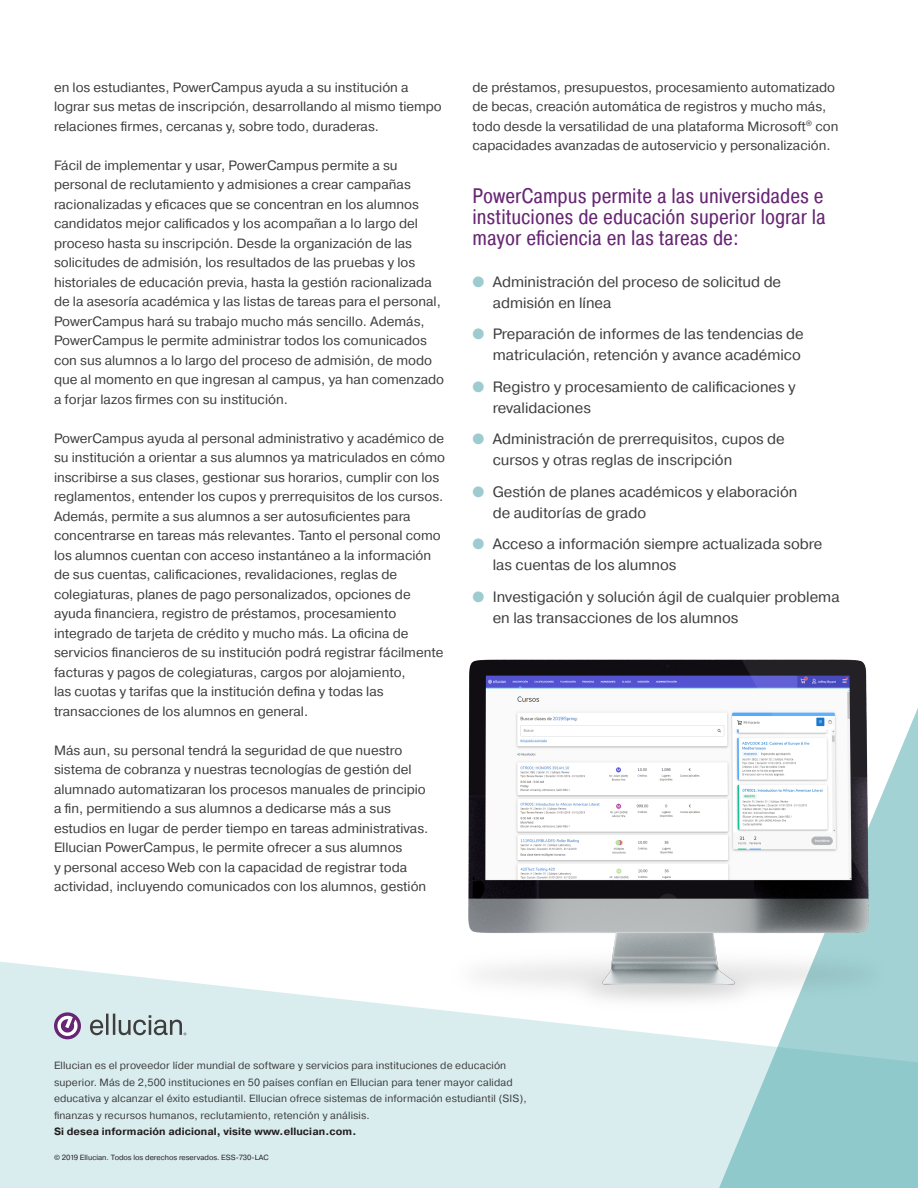
<style>
.page{position:relative;width:918px;height:1188px;background:#fff}
.page>*{position:absolute;margin:0;border:0;box-sizing:border-box;transform-origin:0 0}
.subheader_1{font:21px/21px "Pragmatica Cond";color:#672674;text-align:justify}
.t1{font:15px/21px "Pragmatica";color:#3e3e3f}
.BODY_no_space_above{font:13.5px/19.5px "Pragmatica";color:#3e3e3f}
.t2{font:10.5px/16.5px "Pragmatica";letter-spacing:.01em;color:#3e3e3f}
.t3{font:700 10.5px "Pragmatica";letter-spacing:.01em;color:#231f20}
.t4{font:7.5px "Pragmatica";color:#231f20}
.s1{color:#9ecbcf}
</style>
<div class="page">
<div style="left:0;top:961px;width:705px;height:227px;background:#daedee"></div>
<svg style="left:705px;top:1074px;width:213px;height:114px;background:#9dcfd2"></svg>
<svg style="left:52px;top:1011px;width:31px;height:30px"></svg>
<svg style="left:90px;top:1014px;width:96px;height:21px;background:#aab7b8"></svg>
<img style="left:368px;top:659px;width:550px;height:415px">
<p class="BODY_no_space_above" style="left:54px;top:77px;width:389px">en los estudiantes, PowerCampus ayuda a su institución a lograr sus metas de inscripción, desarrollando al mismo tiempo relaciones firmes, cercanas y, sobre todo, duraderas.</p>
<p class="BODY_no_space_above" style="left:54px;top:155px;width:392px">Fácil de implementar y usar, PowerCampus permite a su personal de reclutamiento y admisiones a crear campañas racionalizadas y eficaces que se concentran en los alumnos candidatos mejor calificados y los acompañan a lo largo del proceso hasta su inscripción. Desde la organización de las solicitudes de admisión, los resultados de las pruebas y los historiales de educación previa, hasta la gestión racionalizada de la asesoría académica y las listas de tareas para el personal, PowerCampus hará su trabajo mucho más sencillo. Además, PowerCampus le permite administrar todos los comunicados con sus alumnos a lo largo del proceso de admisión, de modo que al momento en que ingresan al campus, ya han comenzado a forjar lazos firmes con su institución.</p>
<p class="BODY_no_space_above" style="left:54px;top:428px;width:393px">PowerCampus ayuda al personal administrativo y académico de su institución a orientar a sus alumnos ya matriculados en cómo inscribirse a sus clases, gestionar sus horarios, cumplir con los reglamentos, entender los cupos y prerrequisitos de los cursos.<br>Además, permite a sus alumnos a ser autosuficientes para concentrarse en tareas más relevantes. Tanto el personal como los alumnos cuentan con acceso instantáneo a la información de sus cuentas, calificaciones, revalidaciones, reglas de colegiaturas, planes de pago personalizados, opciones de ayuda financiera, registro de préstamos, procesamiento integrado de tarjeta de crédito y mucho más. La oficina de servicios financieros de su institución podrá registrar fácilmente facturas y pagos de colegiaturas, cargos por alojamiento,<br>las cuotas y tarifas que la institución defina y todas las transacciones de los alumnos en general.</p>
<p class="BODY_no_space_above" style="left:54px;top:740px;width:376px">Más aun, su personal tendrá la seguridad de que nuestro sistema de cobranza y nuestras tecnologías de gestión del alumnado automatizaran los procesos manuales de principio a fin, permitiendo a sus alumnos a dedicarse más a sus estudios en lugar de perder tiempo en tareas administrativas.<br>Ellucian PowerCampus, le permite ofrecer a sus alumnos<br>y personal acceso Web con la capacidad de registrar toda actividad, incluyendo comunicados con los alumnos, gestión</p>
<p class="BODY_no_space_above" style="left:472px;top:77px;width:368px">de préstamos, presupuestos, procesamiento automatizado de becas, creación automática de registros y mucho más, todo desde la versatilidad de una plataforma Microsoft<sup>®</sup> con capacidades avanzadas de autoservicio y personalización.</p>
<p class="subheader_1" style="left:472px;top:185px;width:355px">PowerCampus permite a las universidades e instituciones de educación superior lograr la mayor eficiencia en las tareas de:</p>
<p class="t1" style="left:493px;top:271px;width:290px;text-indent:-20px"><span class="s1">●</span> Administración del proceso de solicitud de admisión en línea</p>
<p class="t1" style="left:472px;top:324px;width:333px;text-align:right"><span class="s1">●</span> Preparación de informes de las tendencias de matriculación, retención y avance académico</p>
<p class="t1" style="left:493px;top:376px;width:305px;text-indent:-20px"><span class="s1">●</span> Registro y procesamiento de calificaciones y revalidaciones</p>
<p class="t1" style="left:493px;top:429px;width:294px;text-indent:-20px"><span class="s1">●</span> Administración de prerrequisitos, cupos de cursos y otras reglas de inscripción</p>
<p class="t1" style="left:493px;top:481px;width:306px;text-indent:-20px"><span class="s1">●</span> Gestión de planes académicos y elaboración de auditorías de grado</p>
<p class="t1" style="left:493px;top:534px;width:331px;text-indent:-20px"><span class="s1">●</span> Acceso a información siempre actualizada sobre las cuentas de los alumnos</p>
<p class="t1" style="left:493px;top:586px;width:348px;text-indent:-20px"><span class="s1">●</span> Investigación y solución ágil de cualquier problema en las transacciones de los alumnos</p>
<p class="t2" style="left:54px;top:1058px;width:474px">Ellucian es el proveedor líder mundial de software y servicios para instituciones de educación superior. Más de 2,500 instituciones en 50 países confían en Ellucian para tener mayor calidad educativa y alcanzar el éxito estudiantil. Ellucian ofrece sistemas de información estudiantil (SIS), finanzas y recursos humanos, reclutamiento, retención y análisis.</p>
<p class="t3" style="left:54px;top:1125px;width:304px">Si desea información adicional, visite www.ellucian.com.</p>
<p class="t4" style="left:54px;top:1153px;width:216px">© 2019 Ellucian. Todos los derechos reservados. ESS-730-LAC</p>
</div>
